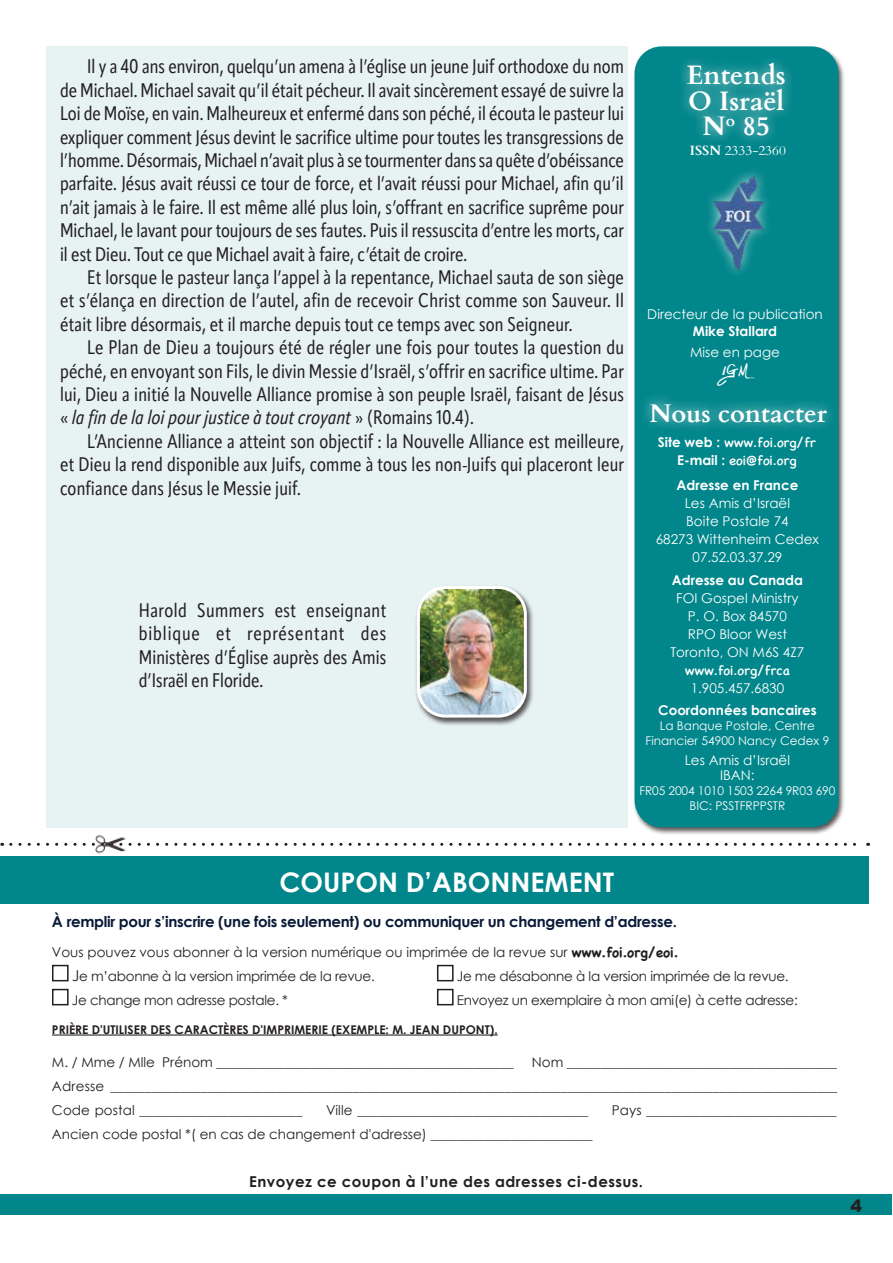
<style>
.page{position:relative;width:893px;height:1263px;background:#fff}
.page>*{position:absolute;margin:0;border:0;box-sizing:border-box;transform-origin:0 0}
.t1{font:31.5px "Anarchistic";color:#fff}
.t2{font:700 27px "Century Gothic";color:#fff}
.t3{font:700 26.7px/25.2px "Cardo";color:#fff;text-align:center}
.t4{font:700 25.5px "Cardo";color:#fff}
.t5{font:19.5px/23.4px "Apparat Cond";letter-spacing:.01em;color:#231f20;text-align:justify}
.t6{font:900 17.25px "Arial";color:#231f20}
.t7{font:700 15px "Century Gothic";letter-spacing:-.02em;color:#091a38}
.t8{font:700 15px "Century Gothic";letter-spacing:.03em;color:#231f20}
.t9{font:13.5px/24px "Century Gothic";color:#231f20}
.t10{font:13.5px/18px "Century Gothic";color:#fff;text-align:center}
.t11{font:13.5px "Century Gothic";letter-spacing:-.02em;color:#231f20}
.t12{font:700 13.5px "Century Gothic";color:#fff}
.t13{font:13.5px/18px "Chalkboard SE";color:#fff;text-align:center}
.t14{font:13.5px "Cardo";color:#fff}
.t15{font:12px/15px "Century Gothic";color:#fff;text-align:center}
.t16{font:700 12px "Century Gothic";color:#231f20}
.s1{font-style:italic}
.s2{font-weight:700}
.s3{font-family:"Century Gothic";font-weight:700}
.s4{font-family:"Chalkboard SE";font-weight:700}
.s5{font-size:15px}
</style>
<div class="page">
<div style="left:0;top:1194px;width:891px;height:21px;background:#01868b"></div>
<svg style="left:11px;top:843px;width:858px;height:3px"></svg>
<img style="left:86px;top:835px;width:52px;height:19px">
<div style="left:47px;top:46px;width:581px;height:782px;background:#e7f2f2"></div>
<div style="left:415px;top:585px;width:119px;height:141px;background:#231f20;opacity:.75"></div>
<img style="left:418px;top:587px;width:107px;height:129px">
<div style="left:417px;top:586px;width:110px;height:132px;border:3px solid #fff;border-radius:27px"></div>
<div style="left:632px;top:45px;width:214px;height:791px;background:#231f20;opacity:.75"></div>
<div style="left:634px;top:46px;width:204px;height:781px;background:#01868b;border-radius:27px"></div>
<div style="left:676px;top:52px;width:121px;height:95px;background:#fff;opacity:.75"></div>
<div style="left:640px;top:391px;width:198px;height:43px;background:#fff;opacity:.75"></div>
<img style="left:709px;top:171px;width:58px;height:103px">
<div style="left:0;top:856px;width:869px;height:48px;background:#01868b"></div>
<hr style="left:52px;top:1034px;width:446px;height:1px;background:#231f20">
<div style="left:52px;top:965px;width:17px;height:16px;border:2px solid #231f20"></div>
<div style="left:437px;top:965px;width:17px;height:16px;border:2px solid #231f20"></div>
<div style="left:52px;top:989px;width:17px;height:16px;border:2px solid #231f20"></div>
<div style="left:437px;top:989px;width:17px;height:16px;border:2px solid #231f20"></div>
<p class="t5" style="left:60px;top:55px;width:565px;text-indent:27px">Il y a 40 ans environ, quelqu’un amena à l’église un jeune Juif orthodoxe du nom de Michael. Michael savait qu’il était pécheur. Il avait sincèrement essayé de suivre la Loi de Moïse, en vain. Malheureux et enfermé dans son péché, il écouta le pasteur lui expliquer comment Jésus devint le sacrifice ultime pour toutes les transgressions de l’homme. Désormais, Michael n’avait plus à se tourmenter dans sa quête d’obéissance parfaite. Jésus avait réussi ce tour de force, et l’avait réussi pour Michael, afin qu’il n’ait jamais à le faire. Il est même allé plus loin, s’offrant en sacrifice suprême pour Michael, le lavant pour toujours de ses fautes. Puis il ressuscita d’entre les morts, car il est Dieu. Tout ce que Michael avait à faire, c’était de croire.</p>
<p class="t5" style="left:60px;top:266px;width:565px;text-indent:27px">Et lorsque le pasteur lança l’appel à la repentance, Michael sauta de son siège et s’élança en direction de l’autel, afin de recevoir Christ comme son Sauveur. Il était libre désormais, et il marche depuis tout ce temps avec son Seigneur.</p>
<p class="t5" style="left:60px;top:336px;width:566px;text-indent:27px">Le Plan de Dieu a toujours été de régler une fois pour toutes la question du péché, en envoyant son Fils, le divin Messie d’Israël, s’offrir en sacrifice ultime. Par lui, Dieu a initié la Nouvelle Alliance promise à son peuple Israël, faisant de Jésus « <span class="s1">la fin de la loi pour justice à tout croyant</span> » (Romains 10.4).</p>
<p class="t5" style="left:60px;top:429px;width:565px;text-indent:27px">L’Ancienne Alliance a atteint son objectif : la Nouvelle Alliance est meilleure, et Dieu la rend disponible aux Juifs, comme à tous les non-Juifs qui placeront leur confiance dans Jésus le Messie juif.</p>
<p class="t5" style="left:139px;top:598px;width:249px">Harold Summers est enseignant biblique et représentant des Ministères d’Église auprès des Amis d’Israël en Floride.</p>
<h3 class="t3" style="left:687px;top:61px;width:101px">Entends<br>O Israël<br>N<sup>o</sup> 85</h3>
<p class="t14" style="left:690px;top:139px;width:98px"><span class="s2">ISSN</span> 2333-2360</p>
<p class="t10" style="left:647px;top:305px;width:177px">Directeur de la publication</p>
<p class="t12" style="left:693px;top:322px;width:86px">Mike Stallard</p>
<p class="t10" style="left:690px;top:343px;width:91px">Mise en page</p>
<h1 class="t1" style="left:722px;top:345px;width:27px">IGM</h1>
<h3 class="t4" style="left:649px;top:392px;width:179px">Nous contacter</h3>
<p class="t13" style="left:658px;top:433px;width:159px"><span class="s3">Site web :</span> www.foi.org/fr<br><span class="s3">E-mail :</span> eoi@foi.org</p>
<p class="t12" style="left:676px;top:477px;width:123px">Adresse en France</p>
<p class="t10" style="left:656px;top:494px;width:165px">Les Amis d’Israël<br>Boite Postale 74<br>68273 Wittenheim Cedex<br>07.52.03.37.29</p>
<p class="t12" style="left:672px;top:571px;width:133px">Adresse au Canada</p>
<p class="t10" style="left:670px;top:588px;width:135px">FOI Gospel Ministry<br>P. O. Box 84570<br>RPO Bloor West<br>Toronto, ON M6S 4Z7</p>
<p class="t13" style="left:685px;top:660px;width:107px">www.foi.org/frca</p>
<p class="t10" style="left:691px;top:678px;width:95px">1.905.457.6830</p>
<p class="t12" style="left:658px;top:702px;width:160px">Coordonnées bancaires</p>
<p class="t15" style="left:645px;top:718px;width:185px">La Banque Postale, Centre<br>Financier 54900 Nancy Cedex 9</p>
<p class="t10" style="left:685px;top:752px;width:107px;line-height:15px">Les Amis d’Israël<br>IBAN:</p>
<p class="t15" style="left:639px;top:783px;width:198px">FR05 2004 1010 1503 2264 9R03 690<br>BIC: PSSTFRPPSTR</p>
<h2 class="t2" style="left:279px;top:865px;width:336px">COUPON D’ABONNEMENT</h2>
<p class="t7" style="left:52px;top:912px;width:626px">À remplir pour s’inscrire (une fois seulement) ou communiquer un changement d’adresse.</p>
<p class="t9" style="left:72px;top:940px;width:608px;text-indent:-20px">Vous pouvez vous abonner à la version numérique ou imprimée de la revue sur <span class="s4">www.foi.org/eoi.<br></span><span class="s5">J</span>e m’abonne à la version imprimée de la revue.</p>
<p class="t11" style="left:457px;top:968px;width:333px">Je me désabonne à la version imprimée de la revue.</p>
<p class="t11" style="left:72px;top:992px;width:218px">Je change mon adresse postale. *</p>
<p class="t11" style="left:457px;top:992px;width:342px">Envoyez un exemplaire à mon ami(e) à cette adresse:</p>
<p class="t16" style="left:52px;top:1022px;width:447px">PRIÈRE D'UTILISER DES CARACTÈRES D'IMPRIMERIE (EXEMPLE: M. JEAN DUPONT).</p>
<p class="t9" style="left:52px;top:1050px;width:463px">M. / Mme / Mlle Prénom ____________________________________________</p>
<p class="t9" style="left:52px;top:1050px;width:787px;text-align:justify;text-indent:480px">Nom ________________________________________ Adresse _________________________________________________________________________________________________________ Code postal ________________________</p>
<p class="t9" style="left:326px;top:1098px;width:264px">Ville __________________________________</p>
<p class="t9" style="left:612px;top:1098px;width:226px">Pays ____________________________</p>
<p class="t9" style="left:52px;top:1122px;width:542px">Ancien code postal *( en cas de changement d'adresse) ________________________</p>
<p class="t8" style="left:249px;top:1172px;width:395px">Envoyez ce coupon à l’une des adresses ci-dessus.</p>
<p class="t6" style="left:850px;top:1193px;width:13px">4</p>
</div>
